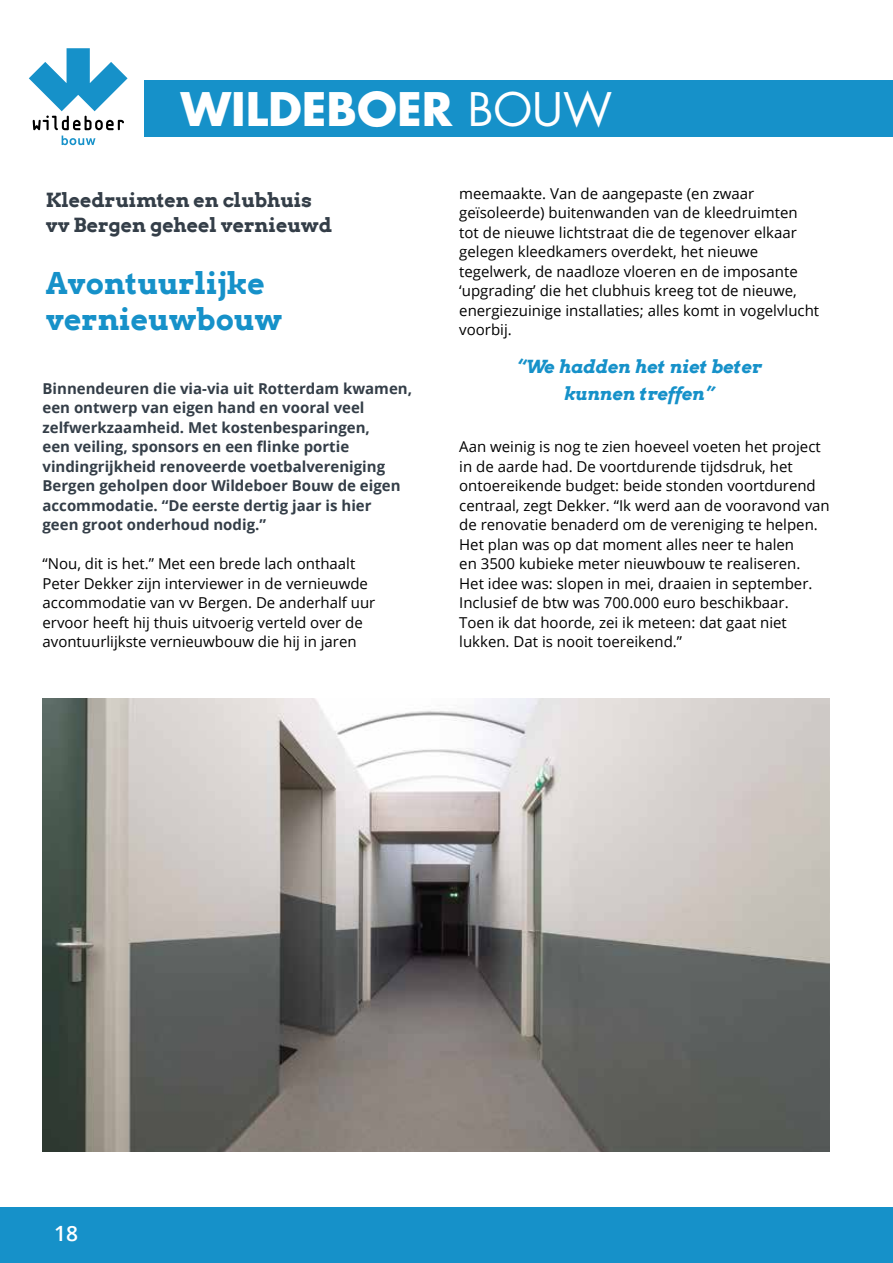
<style>
.page{position:relative;width:893px;height:1263px;background:#fff}
.page>*{position:absolute;margin:0;border:0;box-sizing:border-box;transform-origin:0 0}
.t1{font:700 45px "Futura Std";color:#fff}
.t2{font:700 30px/36px "Arvo";color:#1691c9}
.t3{font:600 21px "Open Sans";color:#fff}
.t4{font:700 19.5px/25.5px "Arvo";color:#343e48}
.t5{font:italic 700 18px/27px "Arvo";color:#1691c9;text-align:center}
.t6{font:15px/19.5px "Open Sans";color:#000}
.t7{font:700 15px/19.5px "Open Sans";color:#343e48}
.s1{font-weight:400}
</style>
<div class="page">
<div style="left:145px;top:80px;width:748px;height:57px;background:#1691c9"></div>
<div style="left:0;top:1208px;width:893px;height:55px;background:#1691c9"></div>
<svg style="left:29px;top:48px;width:99px;height:97px"></svg>
<img style="left:43px;top:698px;width:786px;height:454px">
<h1 class="t1" style="left:181px;top:79px;width:433px">WILDEBOER <span class="s1">BOUW</span></h1>
<h3 class="t4" style="left:46px;top:187px;width:288px">Kleedruimten en clubhuis vv Bergen geheel vernieuwd</h3>
<h2 class="t2" style="left:46px;top:264px;width:238px">Avontuurlijke vernieuwbouw</h2>
<p class="t7" style="left:43px;top:378px;width:371px">Binnendeuren die via-via uit Rotterdam kwamen, een ontwerp van eigen hand en vooral veel zelfwerkzaamheid. Met kostenbesparingen,<br>een veiling, sponsors en een flinke portie vindingrijkheid renoveerde voetbalvereniging Bergen geholpen door Wildeboer Bouw de eigen accommodatie. “De eerste dertig jaar is hier<br>geen groot onderhoud nodig.”</p>
<p class="t6" style="left:43px;top:553px;width:334px">“Nou, dit is het.” Met een brede lach onthaalt Peter Dekker zijn interviewer in de vernieuwde accommodatie van vv Bergen. De anderhalf uur ervoor heeft hij thuis uitvoerig verteld over de avontuurlijkste vernieuwbouw die hij in jaren</p>
<p class="t6" style="left:459px;top:183px;width:361px">meemaakte. Van de aangepaste (en zwaar geïsoleerde) buitenwanden van de kleedruimten tot de nieuwe lichtstraat die de tegenover elkaar gelegen kleedkamers overdekt, het nieuwe tegelwerk, de naadloze vloeren en de imposante ‘upgrading’ die het clubhuis kreeg tot de nieuwe, energiezuinige installaties; alles komt in vogelvlucht voorbij.</p>
<p class="t5" style="left:516px;top:353px;width:247px">“We hadden het niet beter kunnen treffen”</p>
<p class="t6" style="left:459px;top:436px;width:372px">Aan weinig is nog te zien hoeveel voeten het project in de aarde had. De voortdurende tijdsdruk, het ontoereikende budget: beide stonden voortdurend centraal, zegt Dekker. “Ik werd aan de vooravond van de renovatie benaderd om de vereniging te helpen.<br>Het plan was op dat moment alles neer te halen<br>en 3500 kubieke meter nieuwbouw te realiseren.<br>Het idee was: slopen in mei, draaien in september.<br>Inclusief de btw was 700.000 euro beschikbaar.<br>Toen ik dat hoorde, zei ik meteen: dat gaat niet lukken. Dat is nooit toereikend.”</p>
<h3 class="t3" style="left:54px;top:1219px;width:25px">18</h3>
</div>
